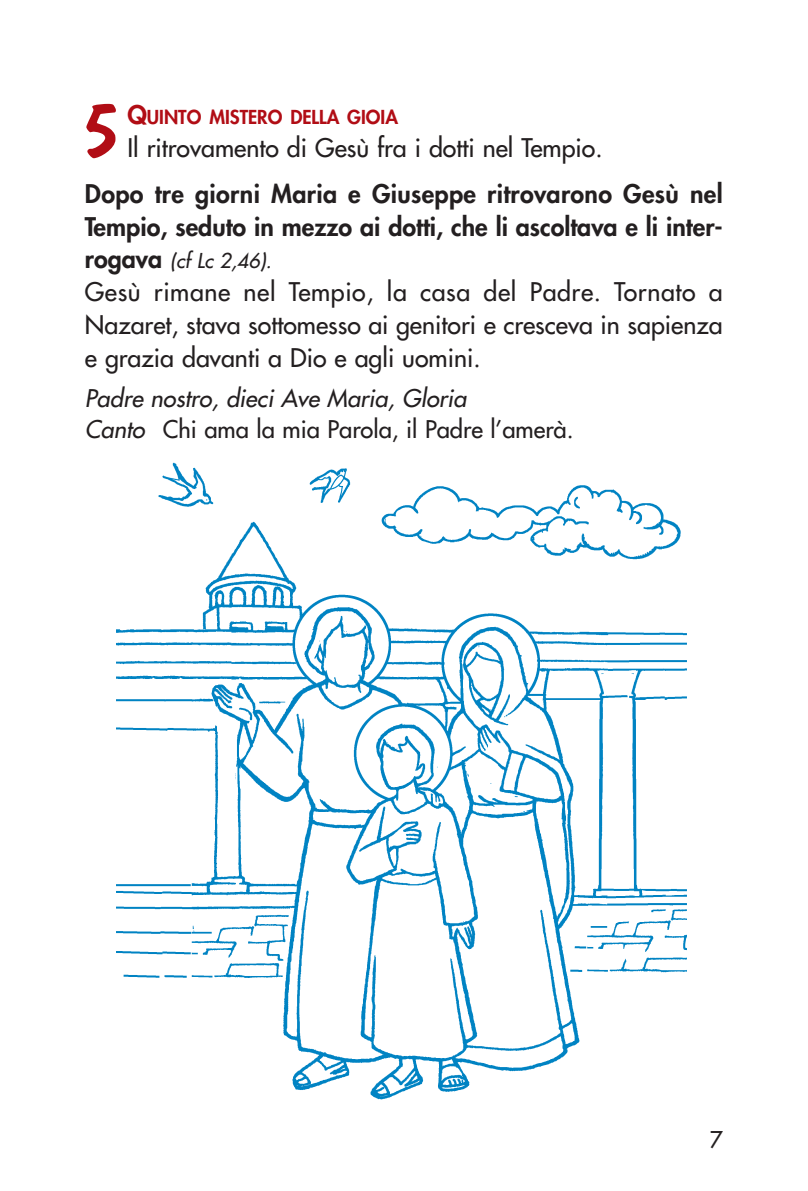
<style>
.page{position:relative;width:808px;height:1191px;background:#fff}
.page>*{position:absolute;margin:0;border:0;box-sizing:border-box;transform-origin:0 0}
.t1{font:85.75px "Dom Casual";color:#b10d15}
.t2{font:25px/33.2px "Futura";color:#231f20;text-align:justify}
.t3{font:800 25px/32.5px "Futura";letter-spacing:.005em;color:#231f20}
.t4{font:italic 23.75px/31.5px "Futura";color:#231f20}
.t5{font:22.5px "Futura";color:#231f20}
.t6{font:italic 20px "Futura";color:#231f20}
.t7{font:800 18.75px "Futura";color:#b10d15}
.s1{font-size:25px}
.s2{font-weight:800;font-style:normal;font-size:25px}
.s3{font-style:normal}
</style>
<div class="page">
<img style="left:116px;top:462px;width:571px;height:638px">
<h1 class="t1" style="left:82px;top:93px;width:38px">5</h1>
<p class="t7" style="left:127px;top:108px;width:272px"><span class="s1">Q</span>UINTO MISTERO DELLA GIOIA</p>
<p class="t2" style="left:127px;top:132px;width:477px">Il ritrovamento di Gesù fra i dotti nel Tempio.</p>
<p class="t3" style="left:85px;top:179px;width:639px">Dopo tre giorni Maria e Giuseppe ritrovarono Gesù nel<br>Tempio, seduto in mezzo ai dotti, che li ascoltava e li inter-</p>
<p class="t6" style="left:85px;top:251px;width:192px"><span class="s2">ro g a va</span> (cf Lc 2,46).</p>
<p class="t2" style="left:85px;top:277px;width:639px">Gesù rimane nel Tempio, la casa del Padre. Tornato a Nazaret, stava sottomesso ai genitori e cresceva in sapienza e grazia davanti a Dio e agli uomini.</p>
<p class="t4" style="left:85px;top:384px;width:490px">Padre nostro, dieci Ave Maria, Gloria<br>Canto <span class="s3">Chi ama la mia Parola, il Padre l’amerà.</span></p>
<p class="t5" style="left:710px;top:1128px;width:15px">7</p>
</div>
